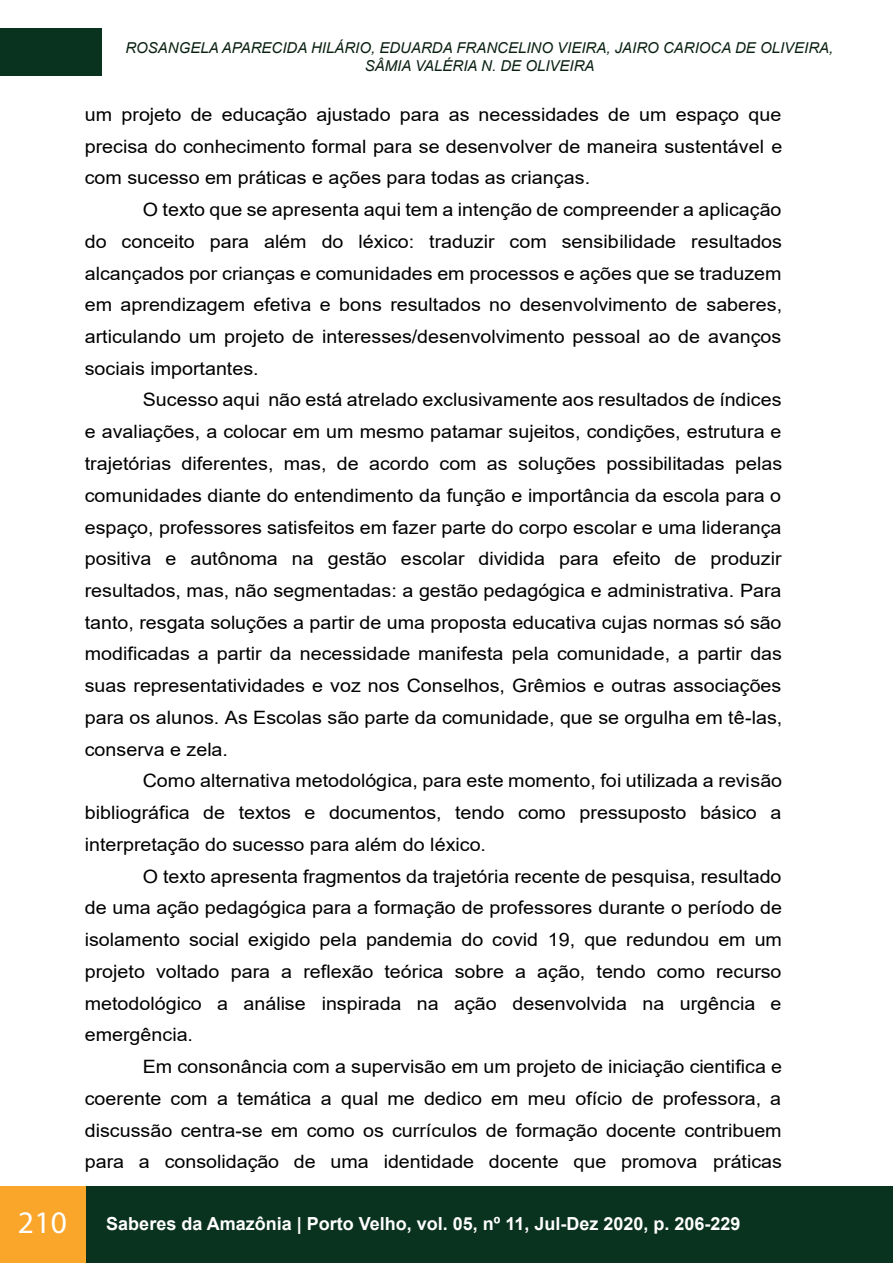
<style>
.page{position:relative;width:893px;height:1263px;background:#fff}
.page>*{position:absolute;margin:0;border:0;box-sizing:border-box;transform-origin:0 0}
.t1{font:18.45px "Arial";color:#000;scale:1.07 1}
.t2{font:700 18px "Arial";color:#fff}
.t3{font:italic 15px/18px "Arial";color:#0a2011;text-align:center}
.s1{font-family:"Myriad Pro";font-weight:400;font-size:31.5px}
</style>
<div class="page">
<div style="left:0;top:28px;width:101px;height:48px;background:#09321f"></div>
<div style="left:0;top:1186px;width:893px;height:77px;background:#09321f"></div>
<div style="left:0;top:1186px;width:85px;height:77px;background:#f9a62a"></div>
<p class="t3" style="left:125px;top:39px;width:709px">ROSANGELA APARECIDA HILÁRIO, EDUARDA FRANCELINO VIEIRA, JAIRO CARIOCA DE OLIVEIRA,<br>SÂMIA VALÉRIA N. DE OLIVEIRA</p>
<p class="t1" style="left:85px;top:101px;width:652px">um projeto de educação ajustado para as necessidades de um espaço que</p>
<p class="t1" style="left:85px;top:133px;width:653px">precisa do conhecimento formal para se desenvolver de maneira sustentável e</p>
<p class="t1" style="left:85px;top:165px;width:474px">com sucesso em práticas e ações para todas as crianças.</p>
<p class="t1" style="left:143px;top:197px;width:598px">O texto que se apresenta aqui tem a intenção de compreender a aplicação</p>
<p class="t1" style="left:85px;top:228px;width:653px">do conceito para além do léxico: traduzir com sensibilidade resultados</p>
<p class="t1" style="left:85px;top:260px;width:653px">alcançados por crianças e comunidades em processos e ações que se traduzem</p>
<p class="t1" style="left:85px;top:292px;width:653px">em aprendizagem efetiva e bons resultados no desenvolvimento de saberes,</p>
<p class="t1" style="left:85px;top:324px;width:652px">articulando um projeto de interesses/desenvolvimento pessoal ao de avanços</p>
<p class="t1" style="left:85px;top:355px;width:164px">sociais importantes.</p>
<p class="t1" style="left:143px;top:387px;width:598px">Sucesso aqui não está atrelado exclusivamente aos resultados de índices</p>
<p class="t1" style="left:85px;top:419px;width:652px">e avaliações, a colocar em um mesmo patamar sujeitos, condições, estrutura e</p>
<p class="t1" style="left:85px;top:451px;width:653px">trajetórias diferentes, mas, de acordo com as soluções possibilitadas pelas</p>
<p class="t1" style="left:85px;top:482px;width:652px">comunidades diante do entendimento da função e importância da escola para o</p>
<p class="t1" style="left:85px;top:514px;width:653px">espaço, professores satisfeitos em fazer parte do corpo escolar e uma liderança</p>
<p class="t1" style="left:85px;top:546px;width:653px">positiva e autônoma na gestão escolar dividida para efeito de produzir</p>
<p class="t1" style="left:85px;top:578px;width:652px">resultados, mas, não segmentadas: a gestão pedagógica e administrativa. Para</p>
<p class="t1" style="left:85px;top:609px;width:653px">tanto, resgata soluções a partir de uma proposta educativa cujas normas só são</p>
<p class="t1" style="left:85px;top:641px;width:653px">modificadas a partir da necessidade manifesta pela comunidade, a partir das</p>
<p class="t1" style="left:85px;top:673px;width:653px">suas representatividades e voz nos Conselhos, Grêmios e outras associações</p>
<p class="t1" style="left:85px;top:705px;width:653px">para os alunos. As Escolas são parte da comunidade, que se orgulha em tê-las,</p>
<p class="t1" style="left:85px;top:736px;width:135px">conserva e zela.</p>
<p class="t1" style="left:143px;top:768px;width:599px">Como alternativa metodológica, para este momento, foi utilizada a revisão</p>
<p class="t1" style="left:85px;top:800px;width:653px">bibliográfica de textos e documentos, tendo como pressuposto básico a</p>
<p class="t1" style="left:85px;top:832px;width:376px">interpretação do sucesso para além do léxico.</p>
<p class="t1" style="left:143px;top:863px;width:598px">O texto apresenta fragmentos da trajetória recente de pesquisa, resultado</p>
<p class="t1" style="left:85px;top:895px;width:653px">de uma ação pedagógica para a formação de professores durante o período de</p>
<p class="t1" style="left:85px;top:927px;width:653px">isolamento social exigido pela pandemia do covid 19, que redundou em um</p>
<p class="t1" style="left:85px;top:959px;width:653px">projeto voltado para a reflexão teórica sobre a ação, tendo como recurso</p>
<p class="t1" style="left:85px;top:990px;width:653px">metodológico a análise inspirada na ação desenvolvida na urgência e</p>
<p class="t1" style="left:85px;top:1022px;width:103px">emergência.</p>
<p class="t1" style="left:143px;top:1054px;width:599px">Em consonância com a supervisão em um projeto de iniciação cientifica e</p>
<p class="t1" style="left:85px;top:1085px;width:652px">coerente com a temática a qual me dedico em meu ofício de professora, a</p>
<p class="t1" style="left:85px;top:1117px;width:653px">discussão centra-se em como os currículos de formação docente contribuem</p>
<p class="t1" style="left:85px;top:1149px;width:653px">para a consolidação de uma identidade docente que promova práticas</p>
<p class="t2" style="left:18px;top:1211px;width:724px"><span class="s1">210</span> Saberes da Amazônia | Porto Velho, vol. 05, nº 11, Jul-Dez 2020, p. 206-229</p>
</div>
